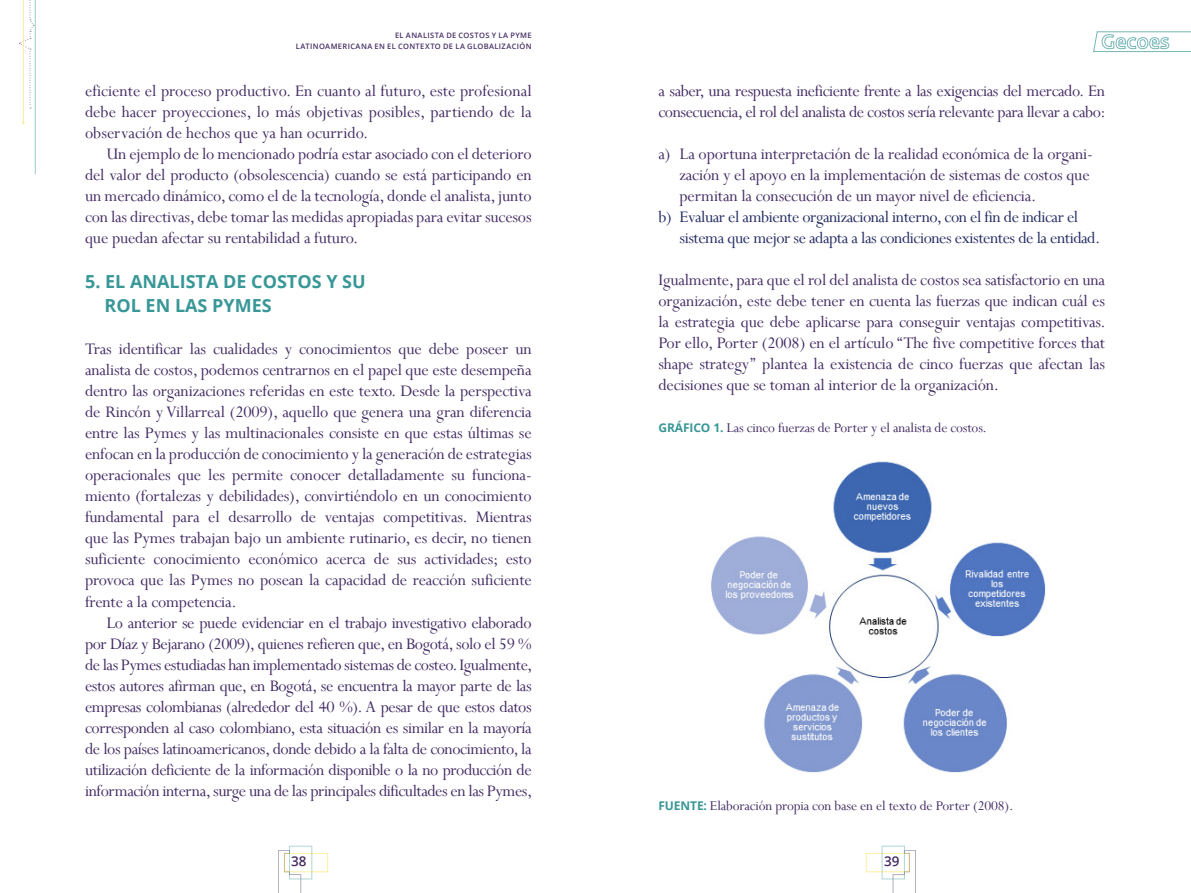
<style>
.page{position:relative;width:1191px;height:893px;background:#fff}
.page>*{position:absolute;margin:0;border:0;box-sizing:border-box;transform-origin:0 0}
.t1{font:18px/21px "Perpetua";letter-spacing:-.01em;color:#432c63;text-align:justify}
.t2{font:18px/21px "Perpetua";letter-spacing:-.025em;color:#232b62}
.t3{font:700 18px/24px "Open Sans";color:#389797}
.t4{font:15px "Perpetua";letter-spacing:-.01em;color:#432c63}
.t5{font:600 13.5px "Open Sans";color:#432c63}
.t6{font:600 7.5px/11.2px "Open Sans";letter-spacing:.05em;color:#432c63;text-align:right}
.s1{font-family:"Open Sans";font-weight:700;font-size:12px;color:#389797}
</style>
<div class="page">
<svg style="left:892px;top:850px;width:23px;height:43px"></svg>
<svg style="left:278px;top:850px;width:23px;height:43px"></svg>
<hr style="left:35px;top:0;width:1px;height:174px;background:#9ccbcb">
<svg style="left:19px;top:0;width:15px;height:109px"></svg>
<hr style="left:23px;top:0;width:1px;height:124px;background:#feeaa1">
<svg style="left:1093px;top:32px;width:98px;height:20px"></svg>
<img style="left:711px;top:462px;width:335px;height:310px">
<p class="t6" style="left:296px;top:29px;width:237px">EL ANALISTA DE COSTOS Y LA PYME<br>LATINOAMERICANA EN EL CONTEXTO DE LA GLOBALIZACIÓN</p>
<p class="t1" style="left:85px;top:80px;width:448px">eficiente el proceso productivo. En cuanto al futuro, este profesional debe hacer proyecciones, lo más objetivas posibles, partiendo de la observación de hechos que ya han ocurrido.</p>
<p class="t1" style="left:85px;top:143px;width:448px;text-indent:21px">Un ejemplo de lo mencionado podría estar asociado con el deterioro del valor del producto (obsolescencia) cuando se está participando en un mercado dinámico, como el de la tecnología, donde el analista, junto con las directivas, debe tomar las medidas apropiadas para evitar sucesos que puedan afectar su rentabilidad a futuro.</p>
<p class="t3" style="left:105px;top:269px;width:263px;text-indent:-19px">5. EL ANALISTA DE COSTOS Y SU<br>ROL EN LAS PYMES</p>
<p class="t1" style="left:85px;top:338px;width:448px">Tras identificar las cualidades y conocimientos que debe poseer un analista de costos, podemos centrarnos en el papel que este desempeña dentro las organizaciones referidas en este texto. Desde la perspectiva de Rincón y Villarreal (2009), aquello que genera una gran diferencia entre las Pymes y las multinacionales consiste en que estas últimas se enfocan en la producción de conocimiento y la generación de estrategias operacionales que les permite conocer detalladamente su funciona&shy;miento (fortalezas y debilidades), convirtiéndolo en un conocimiento fundamental para el desarrollo de ventajas competitivas. Mientras que las Pymes trabajan bajo un ambiente rutinario, es decir, no tienen suficiente conocimiento económico acerca de sus actividades; esto provoca que las Pymes no posean la capacidad de reacción suficiente frente a la competencia.</p>
<p class="t1" style="left:85px;top:611px;width:449px;text-indent:21px">Lo anterior se puede evidenciar en el trabajo investigativo elaborado por Díaz y Bejarano (2009), quienes refieren que, en Bogotá, solo el 59 % de las Pymes estudiadas han implementado sistemas de costeo. Igualmente, estos autores afirman que, en Bogotá, se encuentra la mayor parte de las empresas colombianas (alrededor del 40 %). A pesar de que estos datos corresponden al caso colombiano, esta situación es similar en la mayoría de los países latinoamericanos, donde debido a la falta de conocimiento, la utilización deficiente de la información disponible o la no producción de información interna, surge una de las principales dificultades en las Pymes,</p>
<p class="t1" style="left:658px;top:80px;width:449px">a saber, una respuesta ineficiente frente a las exigencias del mercado. En consecuencia, el rol del analista de costos sería relevante para llevar a cabo:</p>
<p class="t1" style="left:679px;top:143px;width:415px;text-align:left;text-indent:-21px">a) La oportuna interpretación de la realidad económica de la organi&shy;zación y el apoyo en la implementación de sistemas de costos que permitan la consecución de un mayor nivel de eficiencia.</p>
<p class="t2" style="left:679px;top:206px;width:422px;text-indent:-21px">b) Evaluar el ambiente organizacional interno, con el fin de indicar el sistema que mejor se adapta a las condiciones existentes de la entidad.</p>
<p class="t1" style="left:658px;top:269px;width:449px">Igualmente, para que el rol del analista de costos sea satisfactorio en una organización, este debe tener en cuenta las fuerzas que indican cuál es la estrategia que debe aplicarse para conseguir ventajas competitivas.<br>Por ello, Porter (2008) en el artículo ‘‘The five competitive forces that shape strategy’’ plantea la existencia de cinco fuerzas que afectan las decisiones que se toman al interior de la organización.</p>
<p class="t4" style="left:658px;top:418px;width:330px"><span class="s1">GRÁFICO 1.</span> Las cinco fuerzas de Porter y el analista de costos.</p>
<p class="t4" style="left:658px;top:796px;width:356px"><span class="s1">FUENTE:</span> Elaboración propia con base en el texto de Porter (2008).</p>
<p class="t5" style="left:291px;top:852px;width:17px">38</p>
<p class="t5" style="left:884px;top:852px;width:17px">39</p>
</div>
